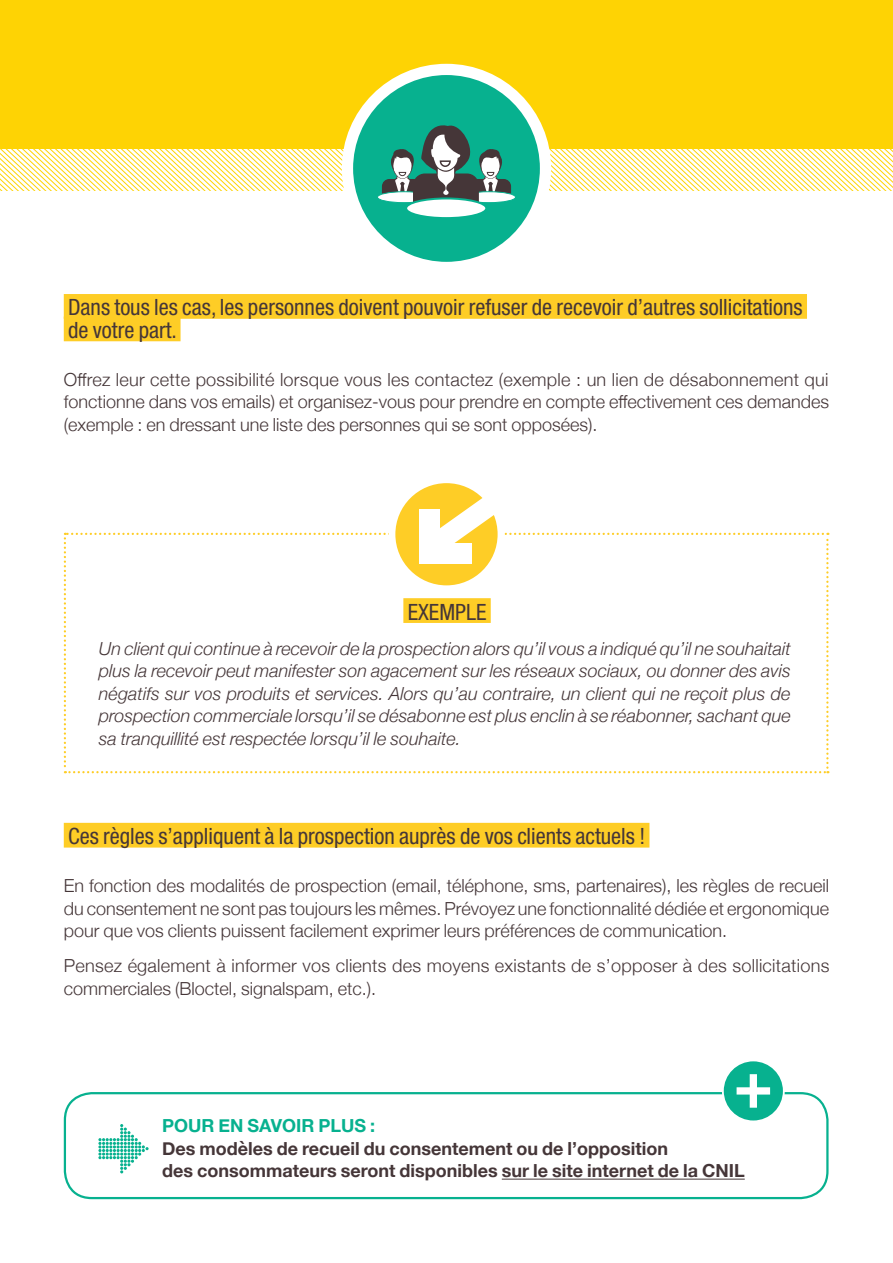
<style>
.page{position:relative;width:893px;height:1263px;background:#fff}
.page>*{position:absolute;margin:0;border:0;box-sizing:border-box;transform-origin:0 0}
.t1{font:condensed 22.5px/22.5px "Helvetica Neue";color:#453638}
.t2{font:300 18px/22.5px "Helvetica Neue";color:#453638;text-align:justify}
.t3{font:italic 300 18px/22.5px "Helvetica Neue";color:#453638;text-align:justify}
.t4{font:700 18px/22.5px "Helvetica Neue";color:#453638}
.t5{font:700 18px "Helvetica Neue";color:#07b18f}
</style>
<div class="page">
<div style="left:0;top:0;width:893px;height:149px;background:#fed304"></div>
<hr style="left:502px;top:1179px;width:243px;height:1px;background:#453638">
<div style="left:64px;top:1092px;width:764px;height:107px;border:2px solid #07b18f;border-radius:27px"></div>
<div style="left:723px;top:1060px;width:61px;height:61px;background:#07b18f;border-radius:50%"></div>
<div style="left:722px;top:1059px;width:63px;height:63px;border:2px solid #fff;border-radius:50%"></div>
<svg style="left:737px;top:1074px;width:33px;height:34px"></svg>
<svg style="left:98px;top:1124px;width:51px;height:49px"></svg>
<div style="left:64px;top:294px;width:743px;height:25px;background:#fecd26"></div>
<div style="left:64px;top:316px;width:117px;height:25px;background:#fecd26"></div>
<svg style="left:392px;top:480px;width:109px;height:109px"></svg>
<div style="left:389px;top:476px;width:115px;height:116px;border:7px solid #fff;border-radius:50%"></div>
<svg style="left:64px;top:491px;width:764px;height:282px"></svg>
<div style="left:64px;top:823px;width:585px;height:24px;background:#fecd26"></div>
<svg style="left:347px;top:69px;width:198px;height:198px;background:#29bb9e"></svg>
<div style="left:342px;top:64px;width:209px;height:209px;border:11px solid #fff;border-radius:50%"></div>
<div style="left:406px;top:198px;width:80px;height:20px;background:#fff;border-radius:50%"></div>
<div style="left:405px;top:197px;width:82px;height:22px;border:2px solid #07b18f;border-radius:50%"></div>
<svg style="left:0;top:122px;width:893px;height:88px"></svg>
<p class="t1" style="left:68px;top:296px;width:736px">Dans tous les cas, les personnes doivent pouvoir refuser de recevoir d’autres sollicitations de votre part.</p>
<p class="t2" style="left:64px;top:367px;width:767px">Offrez leur cette possibilité lorsque vous les contactez (exemple : un lien de désabonnement qui fonctionne dans vos emails) et organisez-vous pour prendre en compte effectivement ces demandes (exemple : en dressant une liste des personnes qui se sont opposées).</p>
<p class="t1" style="left:408px;top:600px;width:80px">EXEMPLE</p>
<p class="t3" style="left:99px;top:636px;width:694px">Un client qui continue à recevoir de la prospection alors qu’il vous a indiqué qu’il ne souhaitait plus la recevoir peut manifester son agacement sur les réseaux sociaux, ou donner des avis négatifs sur vos produits et services. Alors qu’au contraire, un client qui ne reçoit plus de prospection commerciale lorsqu’il se désabonne est plus enclin à se réabonner, sachant que sa tranquillité est respectée lorsqu’il le souhaite.</p>
<p class="t1" style="left:68px;top:825px;width:579px">Ces règles s’appliquent à la prospection auprès de vos clients actuels !</p>
<p class="t2" style="left:64px;top:873px;width:767px">En fonction des modalités de prospection (email, téléphone, sms, partenaires), les règles de recueil du consentement ne sont pas toujours les mêmes. Prévoyez une fonctionnalité dédiée et ergonomique pour que vos clients puissent facilement exprimer leurs préférences de communication.</p>
<p class="t2" style="left:64px;top:953px;width:767px">Pensez également à informer vos clients des moyens existants de s’opposer à des sollicitations commerciales (Bloctel, signalspam, etc.).</p>
<p class="t5" style="left:162px;top:1112px;width:214px">POUR EN SAVOIR PLUS :</p>
<p class="t4" style="left:162px;top:1137px;width:584px">Des modèles de recueil du consentement ou de l’opposition<br>des consommateurs seront disponibles sur le site internet de la CNIL</p>
</div>
